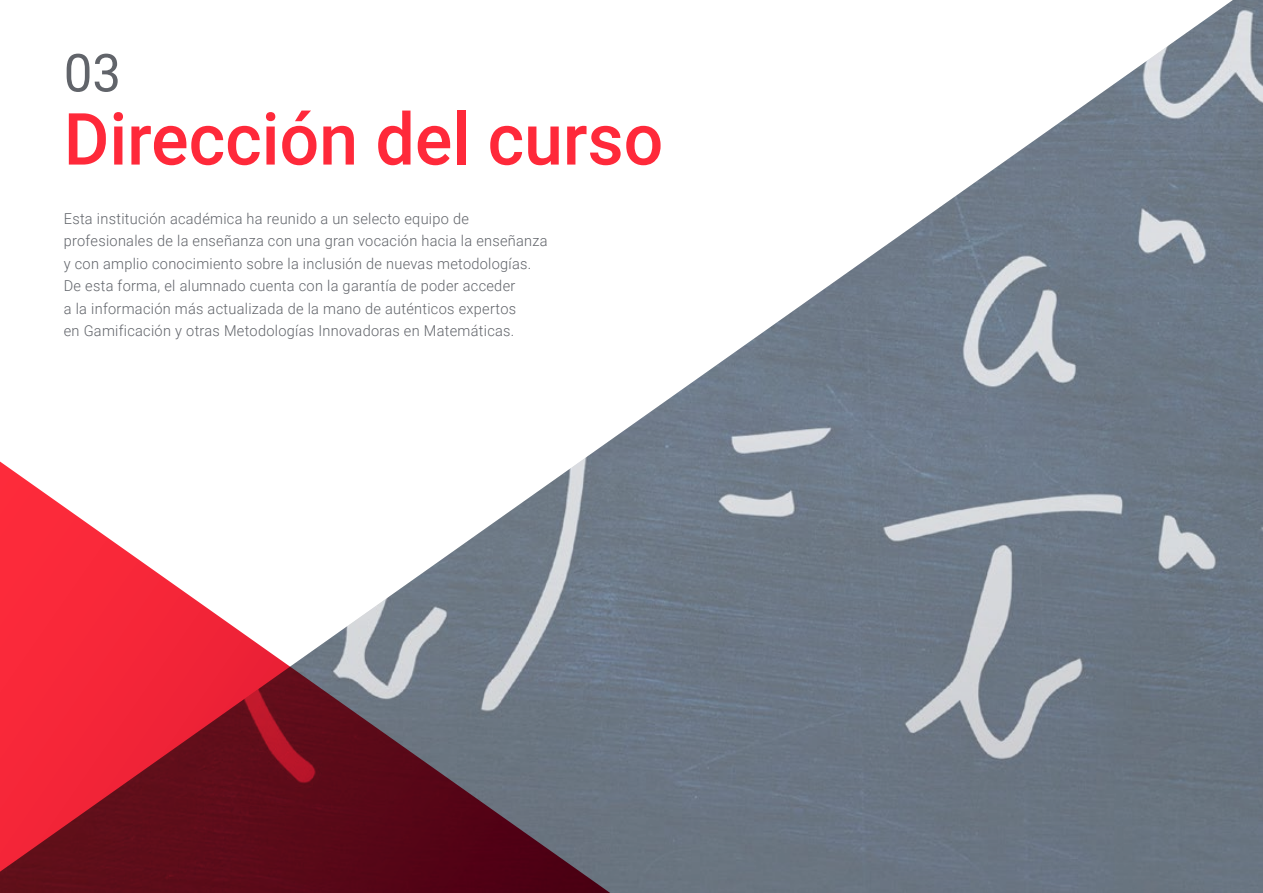
<style>
.page{position:relative;width:1263px;height:893px;background:#fff}
.page>*{position:absolute;margin:0;border:0;box-sizing:border-box;transform-origin:0 0}
.t1{font:500 72px "Roboto";color:#ff293a}
.t2{font:52.5px "Roboto";color:#61646a}
.t3{font:300 15px/22.5px "Roboto";letter-spacing:.02em;color:#61646a}
</style>
<div class="page">
<img style="left:602px;top:0;width:661px;height:893px">
<svg style="left:0;top:446px;width:640px;height:447px"></svg>
<h2 class="t2" style="left:64px;top:36px;width:59px">03</h2>
<h1 class="t1" style="left:64px;top:89px;width:601px">Dirección del curso</h1>
<p class="t3" style="left:64px;top:207px;width:485px">Esta institución académica ha reunido a un selecto equipo de profesionales de la enseñanza con una gran vocación hacia la enseñanza y con amplio conocimiento sobre la inclusión de nuevas metodologías.<br>De esta forma, el alumnado cuenta con la garantía de poder acceder<br>a la información más actualizada de la mano de auténticos expertos<br>en Gamificación y otras Metodologías Innovadoras en Matemáticas.</p>
</div>
